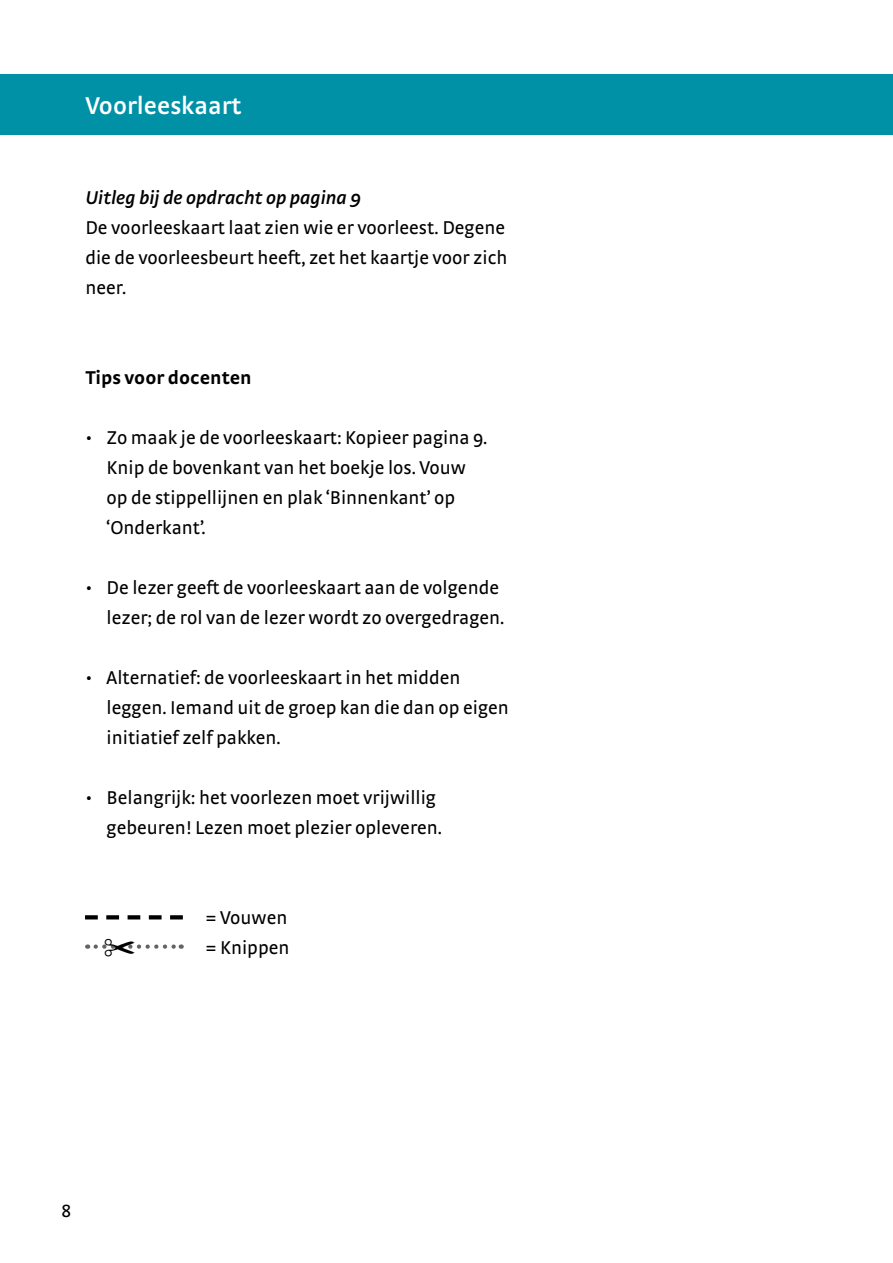
<style>
.page{position:relative;width:893px;height:1263px;background:#fff}
.page>*{position:absolute;margin:0;border:0;box-sizing:border-box;transform-origin:0 0}
.t1{font:600 25.5px "Strada OT";color:#fff}
.t2{font:19.5px/30px "Strada OT";color:#000}
.t3{font:italic 600 19.5px "Strada OT";color:#000}
.t4{font:700 19.5px "Strada OT";color:#000}
.t5{font:18.6px "Strada OT";color:#000}
</style>
<div class="page">
<div style="left:0;top:74px;width:893px;height:61px;background:#0091a7"></div>
<svg style="left:85px;top:915px;width:98px;height:4px"></svg>
<svg style="left:96px;top:944px;width:86px;height:5px"></svg>
<h1 class="t1" style="left:85px;top:91px;width:158px">Voorleeskaart</h1>
<p class="t3" style="left:85px;top:186px;width:277px">Uitleg bij de opdracht op pagina 9</p>
<p class="t2" style="left:85px;top:213px;width:424px">De voorleeskaart laat zien wie er voorleest. Degene die de voorleesbeurt heeft, zet het kaartje voor zich neer.</p>
<p class="t4" style="left:85px;top:366px;width:168px">Tips voor docenten</p>
<p class="t2" style="left:107px;top:423px;width:382px;text-indent:-21px">• Zo maak je de voorleeskaart: Kopieer pagina 9.<br>Knip de bovenkant van het boekje los. Vouw op de stippellijnen en plak ‘Binnenkant’ op ‘Onderkant’.</p>
<p class="t2" style="left:85px;top:573px;width:421px;text-align:right">• De lezer geeft de voorleeskaart aan de volgende lezer; de rol van de lezer wordt zo overgedragen.</p>
<p class="t2" style="left:107px;top:663px;width:404px;text-indent:-21px">• Alternatief: de voorleeskaart in het midden leggen. Iemand uit de groep kan die dan op eigen initiatief zelf pakken.</p>
<p class="t2" style="left:107px;top:783px;width:337px;text-indent:-21px">• Belangrijk: het voorlezen moet vrijwillig gebeuren! Lezen moet plezier opleveren.</p>
<p class="t2" style="left:205px;top:903px;width:84px">= Vouwen</p>
<p class="t2" style="left:205px;top:933px;width:86px">= Knippen</p>
<p class="t5" style="left:61px;top:1200px;width:11px">8</p>
</div>
